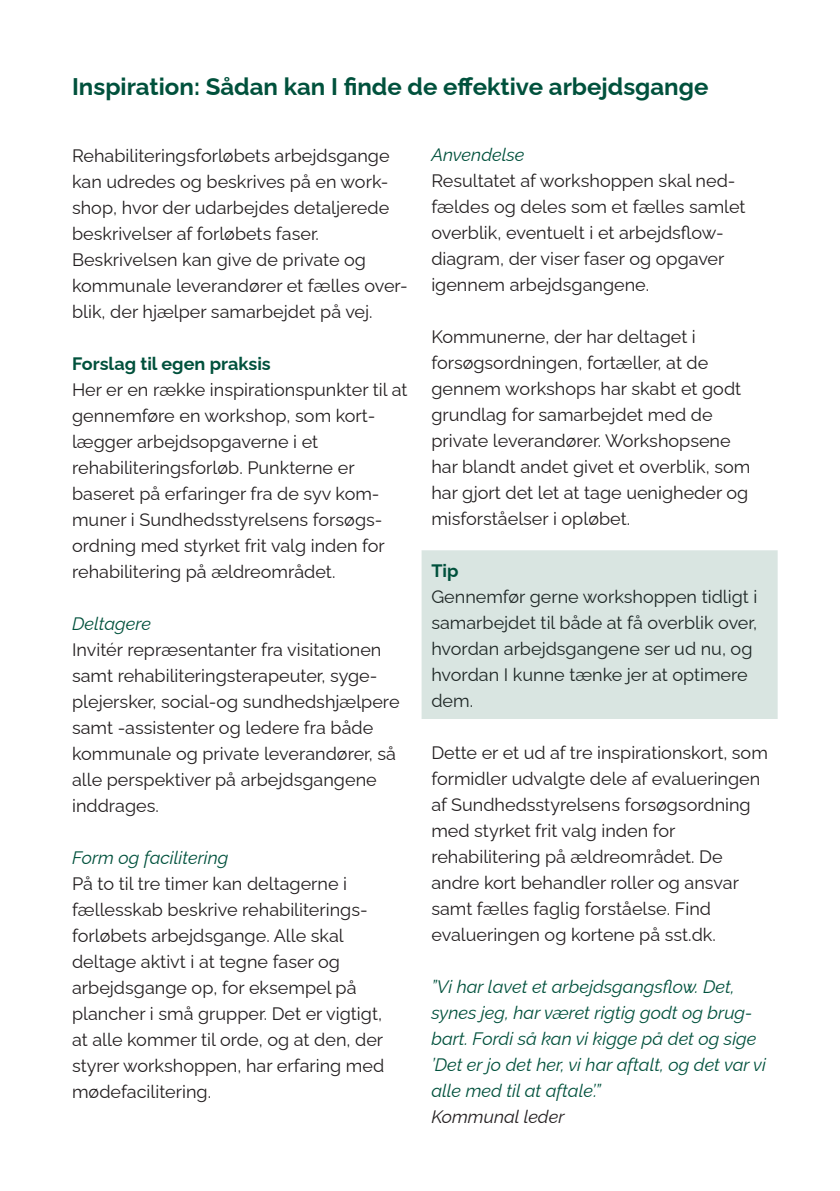
<style>
.page{position:relative;width:840px;height:1191px;background:#fff}
.page>*{position:absolute;margin:0;border:0;box-sizing:border-box;transform-origin:0 0}
.t1{font:700 24px "Raleway";color:#00513c}
.t2{font:18px/26px "Raleway";color:#231f20}
.t3{font:italic 18px/26px "Raleway";color:#00513c}
.t4{font:700 18px "Raleway";color:#00513c}
.t5{font:italic 18px "Raleway";color:#231f20}
</style>
<div class="page">
<div style="left:421px;top:550px;width:356px;height:169px;background:#d9e5e1"></div>
<h1 class="t1" style="left:72px;top:67px;width:637px">Inspiration: Sådan kan I finde de effektive arbejdsgange</h1>
<p class="t2" style="left:72px;top:140px;width:337px">Rehabiliteringsforløbets arbejdsgange kan udredes og beskrives på en work&shy;shop, hvor der udarbejdes detaljerede beskrivelser af forløbets faser.<br>Beskrivelsen kan give de private og kommunale leverandører et fælles over&shy;blik, der hjælper samarbejdet på vej.</p>
<p class="t4" style="left:72px;top:349px;width:200px">Forslag til egen praksis</p>
<p class="t2" style="left:72px;top:374px;width:337px">Her er en række inspirationspunkter til at gennemføre en workshop, som kort&shy;lægger arbejdsopgaverne i et rehabiliteringsforløb. Punkterne er baseret på erfaringer fra de syv kom&shy;muner i Sundhedsstyrelsens forsøgs&shy;ordning med styrket frit valg inden for rehabilitering på ældreområdet.</p>
<p class="t3" style="left:72px;top:608px;width:80px">Deltagere</p>
<p class="t2" style="left:72px;top:634px;width:329px">Invitér repræsentanter fra visitationen samt rehabiliteringsterapeuter, syge&shy;plejersker, social-og sundhedshjælpere samt -assistenter og ledere fra både kommunale og private leverandører, så alle perspektiver på arbejdsgangene inddrages.</p>
<p class="t3" style="left:72px;top:842px;width:158px">Form og facilitering</p>
<p class="t2" style="left:72px;top:868px;width:313px">På to til tre timer kan deltagerne i fællesskab beskrive rehabiliterings&shy;forløbets arbejdsgange. Alle skal deltage aktivt i at tegne faser og arbejdsgange op, for eksempel på plancher i små grupper. Det er vigtigt, at alle kommer til orde, og at den, der styrer workshoppen, har erfaring med mødefacilitering.</p>
<p class="t3" style="left:431px;top:140px;width:95px">Anvendelse</p>
<p class="t2" style="left:431px;top:166px;width:315px">Resultatet af workshoppen skal ned&shy;fældes og deles som et fælles samlet overblik, eventuelt i et arbejdsflow&shy;diagram, der viser faser og opgaver igennem arbejdsgangene.</p>
<p class="t2" style="left:431px;top:322px;width:320px">Kommunerne, der har deltaget i forsøgsordningen, fortæller, at de gennem workshops har skabt et godt grundlag for samarbejdet med de private leverandører. Workshopsene har blandt andet givet et overblik, som har gjort det let at tage uenigheder og misforståelser i opløbet.</p>
<p class="t4" style="left:431px;top:556px;width:29px">Tip</p>
<p class="t2" style="left:431px;top:582px;width:327px">Gennemfør gerne workshoppen tidligt i samarbejdet til både at få overblik over, hvordan arbejdsgangene ser ud nu, og hvordan I kunne tænke jer at optimere dem.</p>
<p class="t2" style="left:431px;top:738px;width:338px">Dette er et ud af tre inspirationskort, som formidler udvalgte dele af evalueringen af Sundhedsstyrelsens forsøgsordning med styrket frit valg inden for rehabilitering på ældreområdet. De andre kort behandler roller og ansvar samt fælles faglig forståelse. Find evalueringen og kortene på sst.dk.</p>
<p class="t3" style="left:431px;top:972px;width:336px">”Vi har lavet et arbejdsgangsflow. Det, synes jeg, har været rigtig godt og brug&shy;bart. Fordi så kan vi kigge på det og sige ’Det er jo det her, vi har aftalt, og det var vi alle med til at aftale’.”</p>
<p class="t5" style="left:431px;top:1102px;width:135px">Kommunal leder</p>
</div>
